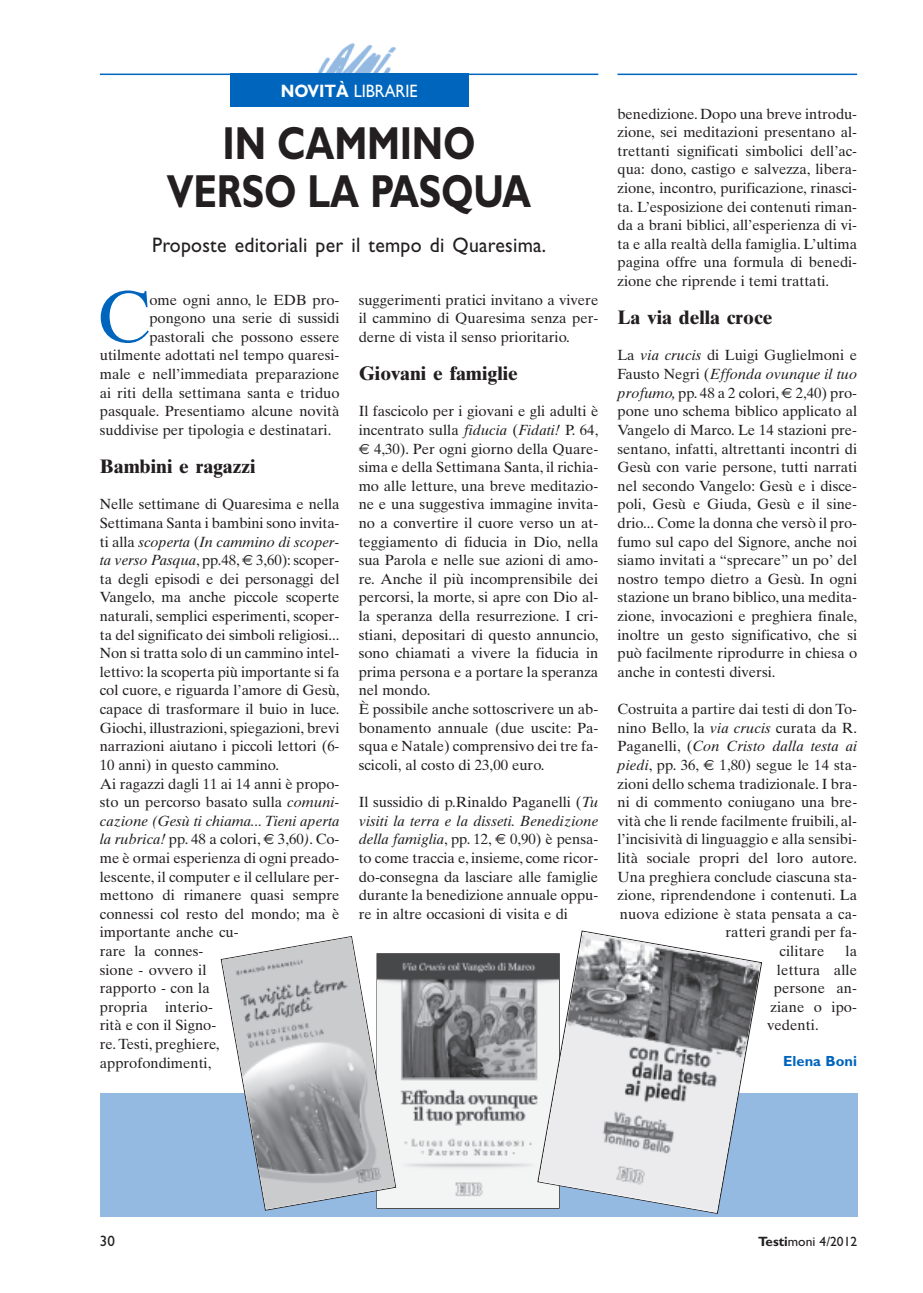
<style>
.page{position:relative;width:923px;height:1293px;background:#fff}
.page>*{position:absolute;margin:0;border:0;box-sizing:border-box;transform-origin:0 0}
.t1{font:72.75px "Times Ten";color:#0065bd}
.t2{font:700 46.5px/48px "Gill Sans";letter-spacing:-.005em;color:#231f20;text-align:center;scale:.8 1}
.t3{font:21px "Gill Sans";letter-spacing:.01em;color:#231f20;scale:.94 1}
.t4{font:700 19.5px "Times Ten";color:#231f20}
.t5{font:18px "Gill Sans";color:#fff;scale:.9 1}
.t6{font:15px "Gill Sans";color:#231f20}
.t7{font:14.7px/18.6px "Times Ten";color:#231f20;text-align:justify}
.t8{font:italic 14.7px "Times Ten";letter-spacing:.005em;color:#231f20}
.t9{font:700 14.7px "Gill Sans";color:#0065bd}
.t10{font:13.5px "Gill Sans";color:#231f20}
.s1{font-weight:700}
.s2{font-style:italic}
.s3{font-family:"Euro Sans"}
.s4{font-style:normal}
</style>
<div class="page">
<hr style="left:617px;top:74px;width:240px;height:1px;background:#0065bd">
<div style="left:100px;top:1093px;width:757px;height:123px;background:#94bae2"></div>
<img style="left:396px;top:954px;width:141px;height:253px">
<hr style="left:100px;top:74px;width:498px;height:1px;background:#0065bd">
<img style="left:286px;top:43px;width:143px;height:31px">
<div style="left:229px;top:74px;width:239px;height:33px;background:#0065bd"></div>
<svg style="left:220px;top:953px;width:176px;height:257px"></svg>
<img style="left:222px;top:936px;width:173px;height:273px">
<svg style="left:537px;top:930px;width:225px;height:284px"></svg>
<img style="left:538px;top:931px;width:222px;height:281px">
<p class="t5" style="left:281px;top:84px;width:153px"><span class="s1">NOVITÀ</span> LIBRARIE</p>
<h2 class="t2" style="left:167px;top:125px;width:457px">IN CAMMINO<br>VERSO LA PASQUA</h2>
<h3 class="t3" style="left:152px;top:237px;width:420px">Proposte editoriali per il tempo di Quaresima.</h3>
<h1 class="t1" style="left:97px;top:290px;width:54px">C</h1>
<p class="t7" style="left:149px;top:292px;width:192px">ome ogni anno, le EDB pro-</p>
<p class="t7" style="left:149px;top:310px;width:192px">pongono una serie di sussidi</p>
<p class="t7" style="left:149px;top:329px;width:192px">pastorali che possono essere</p>
<p class="t7" style="left:100px;top:347px;width:241px">utilmente adottati nel tempo quaresi-</p>
<p class="t7" style="left:100px;top:366px;width:241px">male e nell’immediata preparazione</p>
<p class="t7" style="left:100px;top:385px;width:241px">ai riti della settimana santa e triduo</p>
<p class="t7" style="left:100px;top:403px;width:241px">pasquale. Presentiamo alcune novità</p>
<p class="t7" style="left:100px;top:422px;width:233px">suddivise per tipologia e destinatari.</p>
<h3 class="t4" style="left:100px;top:459px;width:157px">Bambini e ragazzi</h3>
<p class="t7" style="left:100px;top:496px;width:241px;text-align:left">Nelle settimane di Quaresima e nella Settimana Santa i bambini sono invita&shy;ti alla <span class="s2">scoperta</span> (<span class="s2">In cammino di scoper&shy;ta verso Pasqua</span>, pp.48, <span class="s3">€</span> 3,60): scoper&shy;ta degli episodi e dei personaggi del Vangelo, ma anche piccole scoperte naturali, semplici esperimenti, scoper&shy;ta del significato dei simboli religiosi...<br>Non si tratta solo di un cammino intel&shy;lettivo: la scoperta più importante si fa col cuore, e riguarda l’amore di Gesù, capace di trasformare il buio in luce.<br>Giochi, illustrazioni, spiegazioni, brevi narrazioni aiutano i piccoli lettori (6- 10 anni) in questo cammino.<br>Ai ragazzi dagli 11 ai 14 anni è propo&shy;sto un percorso basato sulla <span class="s2">comuni&shy;cazione (Gesù ti chiama... Tieni aperta la rubrica!</span> pp. 48 a colori, <span class="s3">€</span> 3,60<span class="s2">)</span>. Co&shy;me è ormai esperienza di ogni preado&shy;lescente, il computer e il cellulare per&shy;mettono di rimanere quasi sempre connessi col resto del mondo; ma è importante anche cu-<br>rare la connes-<br>sione - ovvero il<br>rapporto - con la<br>propria interio-<br>rità e con il Signo-<br>re. Testi, preghiere,<br>approfondimenti,</p>
<p class="t7" style="left:358px;top:292px;width:241px">suggerimenti pratici invitano a vivere il cammino di Quaresima senza per&shy;derne di vista il senso prioritario.</p>
<h3 class="t4" style="left:358px;top:366px;width:161px">Giovani e famiglie</h3>
<p class="t7" style="left:358px;top:403px;width:241px;text-align:left">Il fascicolo per i giovani e gli adulti è incentrato sulla <span class="s2">fiducia</span> (<span class="s2">Fidati!</span> P. 64, <span class="s3">€</span> 4,30). Per ogni giorno della Quare&shy;sima e della Settimana Santa, il richia&shy;mo alle letture, una breve meditazio&shy;ne e una suggestiva immagine invita&shy;no a convertire il cuore verso un at&shy;teggiamento di fiducia in Dio, nella sua Parola e nelle sue azioni di amo&shy;re. Anche il più incomprensibile dei percorsi, la morte, si apre con Dio al&shy;la speranza della resurrezione. I cri&shy;stiani, depositari di questo annuncio, sono chiamati a vivere la fiducia in prima persona e a portare la speranza nel mondo.<br>È possibile anche sottoscrivere un ab&shy;bonamento annuale (due uscite: Pa&shy;squa e Natale) comprensivo dei tre fa&shy;scicoli, al costo di 23,00 euro.</p>
<p class="t7" style="left:358px;top:794px;width:241px">Il sussidio di p.Rinaldo Paganelli (<span class="s2">Tu visiti la terra e la disseti. Benedizione della famiglia</span>, pp. 12, <span class="s3">€</span> 0,90) è pensa&shy;to come traccia e, insieme, come ricor&shy;do-consegna da lasciare alle famiglie durante la benedizione annuale oppu&shy;re in altre occasioni di visita e di</p>
<p class="t7" style="left:617px;top:106px;width:241px">benedizione. Dopo una breve introdu&shy;zione, sei meditazioni presentano al&shy;trettanti significati simbolici dell’ac&shy;qua: dono, castigo e salvezza, libera&shy;zione, incontro, purificazione, rinasci&shy;ta. L’esposizione dei contenuti riman&shy;da a brani biblici, all’esperienza di vi&shy;ta e alla realtà della famiglia. L’ultima pagina offre una formula di benedi&shy;zione che riprende i temi trattati.</p>
<h3 class="t4" style="left:617px;top:310px;width:156px">La via della croce</h3>
<p class="t7" style="left:617px;top:347px;width:241px">La <span class="s2">via crucis</span> di Luigi Guglielmoni e Fausto Negri (<span class="s2">Effonda ovunque il tuo profumo,</span> pp. 48 a 2 colori, <span class="s3">€</span> 2,40) pro&shy;pone uno schema biblico applicato al Vangelo di Marco. Le 14 stazioni pre&shy;sentano, infatti, altrettanti incontri di Gesù con varie persone, tutti narrati nel secondo Vangelo: Gesù e i disce&shy;poli, Gesù e Giuda, Gesù e il sine&shy;drio... Come la donna che versò il pro&shy;fumo sul capo del Signore, anche noi siamo invitati a “sprecare” un po’ del nostro tempo dietro a Gesù. In ogni stazione un brano biblico, una medita&shy;zione, invocazioni e preghiera finale, inoltre un gesto significativo, che si può facilmente riprodurre in chiesa o anche in contesti diversi.</p>
<p class="t7" style="left:617px;top:701px;width:241px">Costruita a partire dai testi di don To-</p>
<p class="t7" style="left:617px;top:719px;width:241px">nino Bello, la <span class="s2">via crucis</span> curata da R.</p>
<p class="t8" style="left:617px;top:740px;width:241px"><span class="s4">Paganelli, (</span>Con Cristo dalla testa ai</p>
<p class="t7" style="left:617px;top:757px;width:241px"><span class="s2">piedi</span>, pp. 36, <span class="s3">€</span> 1,80) segue le 14 sta-</p>
<p class="t7" style="left:617px;top:775px;width:241px">zioni dello schema tradizionale. I bra-</p>
<p class="t7" style="left:617px;top:794px;width:241px">ni di commento coniugano una bre-</p>
<p class="t7" style="left:617px;top:812px;width:241px">vità che li rende facilmente fruibili, al-</p>
<p class="t7" style="left:617px;top:831px;width:241px">l’incisività di linguaggio e alla sensibi-</p>
<p class="t7" style="left:617px;top:850px;width:241px">lità sociale propri del loro autore.</p>
<p class="t7" style="left:617px;top:868px;width:241px">Una preghiera conclude ciascuna sta-</p>
<p class="t7" style="left:617px;top:887px;width:241px">zione, riprendendone i contenuti. La</p>
<p class="t7" style="left:620px;top:905px;width:239px">nuova edizione è stata pensata a ca-</p>
<p class="t7" style="left:725px;top:924px;width:133px">ratteri grandi per fa-</p>
<p class="t7" style="left:779px;top:943px;width:47px">cilitare</p>
<p class="t7" style="left:845px;top:943px;width:13px">la</p>
<p class="t7" style="left:776px;top:961px;width:82px">lettura alle</p>
<p class="t7" style="left:773px;top:980px;width:85px">persone an-</p>
<p class="t7" style="left:770px;top:998px;width:88px">ziane o ipo-</p>
<p class="t7" style="left:767px;top:1017px;width:53px">vedenti.</p>
<p class="t9" style="left:783px;top:1055px;width:75px">Elena Boni</p>
<p class="t6" style="left:100px;top:1235px;width:16px">30</p>
<p class="t10" style="left:758px;top:1236px;width:101px"><span class="s1">Testi</span>moni 4/2012</p>
</div>
